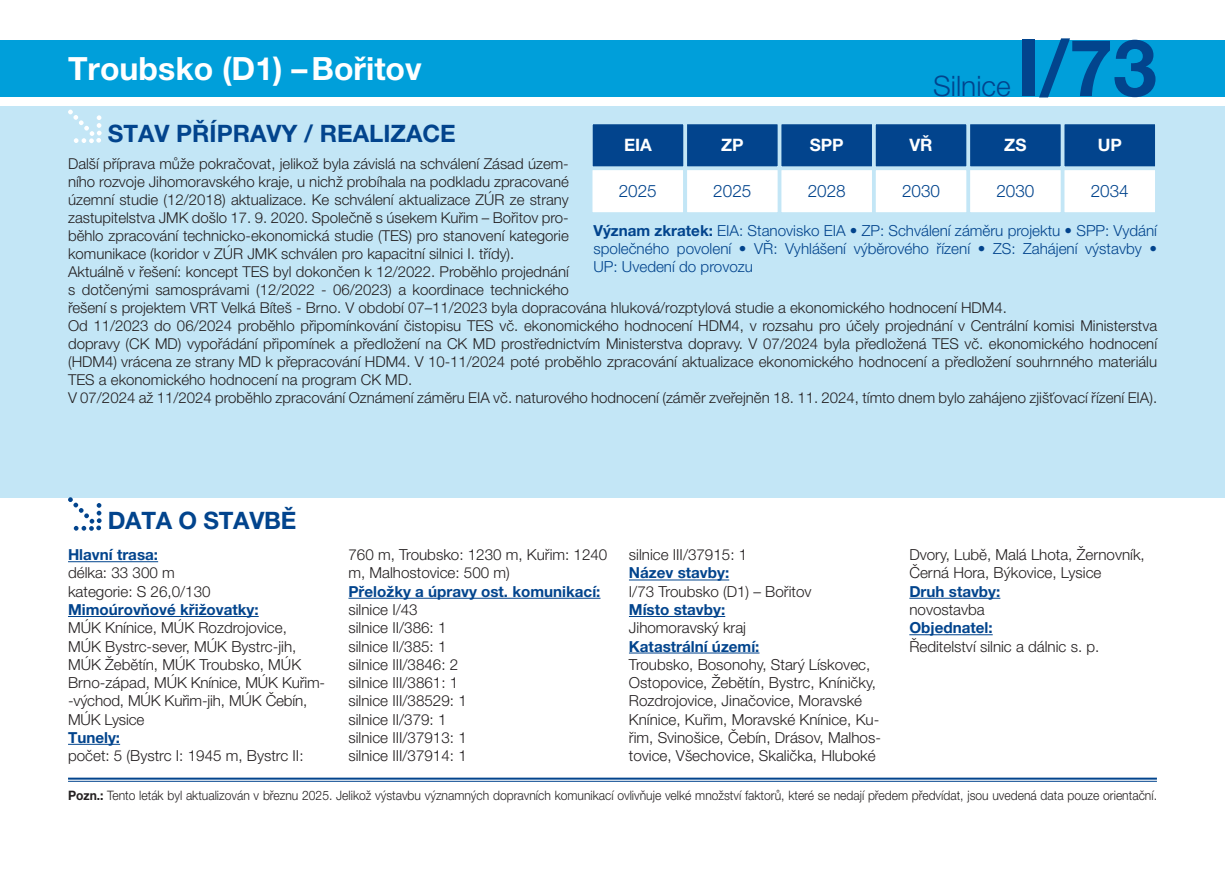
<style>
.page{position:relative;width:1225px;height:874px;background:#fff}
.page>*{position:absolute;margin:0;border:0;box-sizing:border-box;transform-origin:0 0}
.t1{font:700 78.8px "Helvetica Neue LT Pro";color:#02448d}
.t2{font:700 32px "Helvetica Neue LT Pro";color:#fff}
.t3{font:300 28.2px "Helvetica Neue LT Pro";color:#02448d}
.t4{font:700 24px "Helvetica Neue LT Pro";color:#02448d}
.t5{font:300 17.2px "Helvetica Neue LT Pro";color:#02448d}
.t6{font:700 17.2px "Helvetica Neue LT Pro";color:#fff}
.t7{font:300 15.2px/18.2px "Helvetica Neue LT Pro";color:#231f20}
.t8{font:300 15.2px/18.2px "Helvetica Neue LT Pro";color:#02448d;text-align:justify}
.t9{font:700 15.2px "Helvetica Neue LT Pro";color:#02448d}
.t10{font:300 15px/18px "Helvetica Neue LT Pro";color:#231f20}
.t11{font:300 13px "Helvetica Neue LT Pro";color:#231f20;scale:.93 1}
.s1{font-weight:700}
</style>
<div class="page">
<div style="left:0;top:106px;width:1225px;height:391px;background:#c3e6f6"></div>
<svg style="left:68px;top:110px;width:34px;height:33px"></svg>
<hr style="left:68px;top:777px;width:1089px;height:2px;background:#02448d">
<hr style="left:68px;top:780px;width:1089px;height:1px;background:#02448d">
<hr style="left:68px;top:561px;width:90px;height:1px;background:#02448d">
<hr style="left:68px;top:615px;width:191px;height:1px;background:#02448d">
<hr style="left:68px;top:743px;width:52px;height:1px;background:#02448d">
<hr style="left:348px;top:597px;width:252px;height:1px;background:#02448d">
<hr style="left:629px;top:579px;width:100px;height:1px;background:#02448d">
<hr style="left:629px;top:615px;width:96px;height:1px;background:#02448d">
<hr style="left:629px;top:652px;width:130px;height:1px;background:#02448d">
<hr style="left:909px;top:597px;width:91px;height:1px;background:#02448d">
<hr style="left:909px;top:634px;width:83px;height:1px;background:#02448d">
<div style="left:0;top:40px;width:1225px;height:56px;background:#009fda"></div>
<svg style="left:68px;top:497px;width:34px;height:33px"></svg>
<div style="left:1063px;top:123px;width:93px;height:44px;background:#02448d"></div>
<div style="left:1062px;top:122px;width:95px;height:46px;border:2px solid #c3e6f6"></div>
<div style="left:875px;top:123px;width:92px;height:44px;background:#02448d"></div>
<div style="left:874px;top:122px;width:94px;height:46px;border:2px solid #c3e6f6"></div>
<div style="left:969px;top:123px;width:92px;height:44px;background:#02448d"></div>
<div style="left:968px;top:122px;width:94px;height:46px;border:2px solid #c3e6f6"></div>
<div style="left:780px;top:123px;width:93px;height:44px;background:#02448d"></div>
<div style="left:779px;top:122px;width:95px;height:46px;border:2px solid #c3e6f6"></div>
<div style="left:686px;top:123px;width:92px;height:44px;background:#02448d"></div>
<div style="left:685px;top:122px;width:94px;height:46px;border:2px solid #c3e6f6"></div>
<div style="left:592px;top:123px;width:92px;height:44px;background:#02448d"></div>
<div style="left:591px;top:122px;width:94px;height:46px;border:2px solid #c3e6f6"></div>
<div style="left:1063px;top:169px;width:93px;height:44px;background:#fff"></div>
<div style="left:1062px;top:168px;width:95px;height:46px;border:2px solid #c3e6f6"></div>
<div style="left:875px;top:169px;width:92px;height:44px;background:#fff"></div>
<div style="left:874px;top:168px;width:94px;height:46px;border:2px solid #c3e6f6"></div>
<div style="left:969px;top:169px;width:92px;height:44px;background:#fff"></div>
<div style="left:968px;top:168px;width:94px;height:46px;border:2px solid #c3e6f6"></div>
<div style="left:780px;top:169px;width:93px;height:44px;background:#fff"></div>
<div style="left:779px;top:168px;width:95px;height:46px;border:2px solid #c3e6f6"></div>
<div style="left:686px;top:169px;width:92px;height:44px;background:#fff"></div>
<div style="left:685px;top:168px;width:94px;height:46px;border:2px solid #c3e6f6"></div>
<div style="left:591px;top:169px;width:93px;height:44px;background:#fff"></div>
<div style="left:590px;top:168px;width:95px;height:46px;border:2px solid #c3e6f6"></div>
<h2 class="t2" style="left:68px;top:48px;width:355px">Troubsko (D1) –Bořitov</h2>
<h3 class="t3" style="left:933px;top:69px;width:79px">Silnice</h3>
<h1 class="t1" style="left:1016px;top:19px;width:142px">I/73</h1>
<h3 class="t4" style="left:108px;top:119px;width:350px">STAV PŘÍPRAVY / REALIZACE</h3>
<p class="t6" style="left:624px;top:134px;width:29px">EIA</p>
<p class="t6" style="left:721px;top:134px;width:24px">ZP</p>
<p class="t6" style="left:809px;top:134px;width:35px">SPP</p>
<p class="t6" style="left:909px;top:134px;width:25px">VŘ</p>
<p class="t6" style="left:1004px;top:134px;width:24px">ZS</p>
<p class="t6" style="left:1097px;top:134px;width:26px">UP</p>
<p class="t5" style="left:619px;top:180px;width:40px">2025</p>
<p class="t5" style="left:713px;top:180px;width:40px">2025</p>
<p class="t5" style="left:807px;top:180px;width:40px">2028</p>
<p class="t5" style="left:902px;top:180px;width:40px">2030</p>
<p class="t5" style="left:996px;top:180px;width:40px">2030</p>
<p class="t5" style="left:1090px;top:180px;width:40px">2034</p>
<p class="t10" style="left:68px;top:154px;width:1090px">Další příprava může pokračovat, jelikož byla závislá na schválení Zásad územ-<br>ního rozvoje Jihomoravského kraje, u nichž probíhala na podkladu zpracované<br>územní studie (12/2018) aktualizace. Ke schválení aktualizace ZÚR ze strany<br>zastupitelstva JMK došlo 17. 9. 2020. Společně s úsekem Kuřim – Bořitov pro-<br>běhlo zpracování technicko-ekonomická studie (TES) pro stanovení kategorie<br>komunikace (koridor v ZÚR JMK schválen pro kapacitní silnici I. třídy).<br>Aktuálně v řešení: koncept TES byl dokončen k 12/2022. Proběhlo projednání<br>s dotčenými samosprávami (12/2022 - 06/2023) a koordinace technického<br>řešení s projektem VRT Velká Bíteš - Brno. V období 07–11/2023 byla dopracována hluková/rozptylová studie a ekonomického hodnocení HDM4.<br>Od 11/2023 do 06/2024 proběhlo připomínkování čistopisu TES vč. ekonomického hodnocení HDM4, v rozsahu pro účely projednání v Centrální komisi Ministerstva dopravy (CK MD) vypořádání připomínek a předložení na CK MD prostřednictvím Ministerstva dopravy. V 07/2024 byla předložená TES vč. ekonomického hodnocení (HDM4) vrácena ze strany MD k přepracování HDM4. V 10-11/2024 poté proběhlo zpracování aktualizace ekonomického hodnocení a předložení souhrnného materiálu TES a ekonomického hodnocení na program CK MD.<br>V 07/2024 až 11/2024 proběhlo zpracování Oznámení záměru EIA vč. naturového hodnocení (záměr zveřejněn 18. 11. 2024, tímto dnem bylo zahájeno zjišťovací řízení EIA).</p>
<p class="t8" style="left:593px;top:221px;width:565px"><span class="s1">Význam zkratek:</span> EIA: Stanovisko EIA • ZP: Schválení záměru projektu • SPP: Vydání společného povolení • VŘ: Vyhlášení výběrového řízení • ZS: Zahájení výstavby • UP: Uvedení do provozu</p>
<h3 class="t4" style="left:108px;top:505px;width:190px">DATA O STAVBĚ</h3>
<p class="t9" style="left:68px;top:545px;width:92px">Hlavní trasa:</p>
<p class="t7" style="left:68px;top:563px;width:144px">délka: 33 300 m kategorie: S 26,0/130</p>
<p class="t9" style="left:68px;top:600px;width:192px">Mimoúrovňové křižovatky:</p>
<p class="t7" style="left:68px;top:618px;width:259px">MÚK Knínice, MÚK Rozdrojovice,<br>MÚK Bystrc-sever, MÚK Bystrc-jih,<br>MÚK Žebětín, MÚK Troubsko, MÚK<br>Brno-západ, MÚK Knínice, MÚK Kuřim--východ, MÚK Kuřim-jih, MÚK Čebín,<br>MÚK Lysice</p>
<p class="t9" style="left:68px;top:727px;width:54px">Tunely:</p>
<p class="t7" style="left:68px;top:745px;width:237px">počet: 5 (Bystrc I: 1945 m, Bystrc II:</p>
<p class="t7" style="left:348px;top:545px;width:260px">760 m, Troubsko: 1230 m, Kuřim: 1240 m, Malhostovice: 500 m)</p>
<p class="t9" style="left:348px;top:581px;width:253px">Přeložky a úpravy ost. komunikací:</p>
<p class="t7" style="left:348px;top:600px;width:120px">silnice I/43<br>silnice II/386: 1 silnice II/385: 1 silnice III/3846: 2 silnice III/3861: 1 silnice III/38529: 1 silnice II/379: 1 silnice III/37913: 1 silnice III/37914: 1</p>
<p class="t7" style="left:629px;top:545px;width:120px">silnice III/37915: 1</p>
<p class="t9" style="left:629px;top:563px;width:102px">Název stavby:</p>
<p class="t7" style="left:629px;top:581px;width:184px">I/73 Troubsko (D1) – Bořitov</p>
<p class="t9" style="left:629px;top:600px;width:98px">Místo stavby:</p>
<p class="t7" style="left:629px;top:618px;width:119px">Jihomoravský kraj</p>
<p class="t9" style="left:629px;top:636px;width:132px">Katastrální území:</p>
<p class="t7" style="left:629px;top:654px;width:253px">Troubsko, Bosonohy, Starý Lískovec, Ostopovice, Žebětín, Bystrc, Kníničky, Rozdrojovice, Jinačovice, Moravské Knínice, Kuřim, Moravské Knínice, Ku&shy;řim, Svinošice, Čebín, Drásov, Malhos&shy;tovice, Všechovice, Skalička, Hluboké</p>
<p class="t7" style="left:909px;top:545px;width:237px">Dvory, Lubě, Malá Lhota, Žernovník,<br>Černá Hora, Býkovice, Lysice</p>
<p class="t9" style="left:909px;top:581px;width:92px">Druh stavby:</p>
<p class="t7" style="left:909px;top:600px;width:77px">novostavba</p>
<p class="t9" style="left:909px;top:618px;width:85px">Objednatel:</p>
<p class="t7" style="left:909px;top:636px;width:192px">Ředitelství silnic a dálnic s. p.</p>
<p class="t11" style="left:68px;top:786px;width:1172px"><span class="s1">Pozn.:</span> Tento leták byl aktualizován v březnu 2025. Jelikož výstavbu významných dopravních komunikací ovlivňuje velké množství faktorů, které se nedají předem předvídat, jsou uvedená data pouze orientační.</p>
</div>
